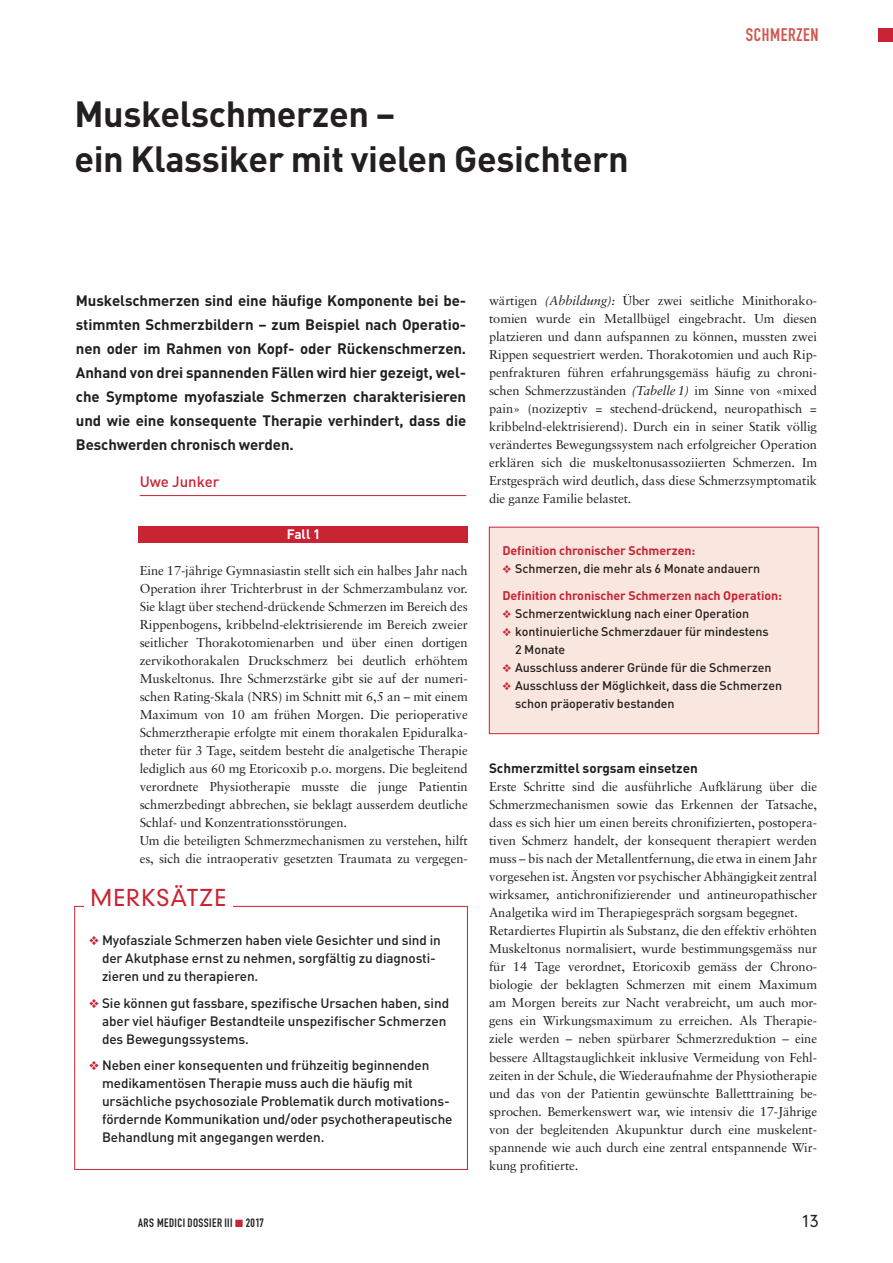
<style>
.page{position:relative;width:893px;height:1263px;background:#fff}
.page>*{position:absolute;margin:0;border:0;box-sizing:border-box;transform-origin:0 0}
.t1{font:700 36px/45px "DIN";letter-spacing:-.01em;color:#231f20}
.t2{font:300 22.5px "DIN Neuzeit Grotesk";letter-spacing:.05em;color:#c82434}
.t3{font:18px "DIN Engschrift";letter-spacing:.035em;color:#d1574e}
.t4{font:300 16.5px "DIN Neuzeit Grotesk";color:#231f20}
.t5{font:700 15px/24px "DIN";letter-spacing:-.005em;color:#231f20;text-align:justify}
.t6{font:500 15px "DIN";color:#c82434}
.t7{font:500 13.5px/18px "DIN";letter-spacing:-.005em;color:#231f20}
.t8{font:700 13.5px "DIN";color:#231f20}
.t9{font:700 13.5px "DIN";color:#fff}
.t10{font:12.9px/18px "Sabon";letter-spacing:-.005em;color:#231f20}
.t11{font:500 12.45px/18px "DIN";letter-spacing:-.005em;color:#231f20}
.t12{font:700 12.45px/26.5px "DIN";letter-spacing:-.005em;color:#c82434}
.t13{font:12px "DIN Engschrift";letter-spacing:.035em;color:#231f20}
.s1{color:#c82434}
.s2{font-style:italic}
.s3{font-weight:500;color:#231f20}
</style>
<div class="page">
<div style="left:878px;top:28px;width:15px;height:14px;background:#c82434"></div>
<div style="left:138px;top:527px;width:330px;height:16px;background:#c82434"></div>
<hr style="left:140px;top:495px;width:326px;height:1px;background:#c82434">
<div style="left:74px;top:906px;width:394px;height:264px;border:1px solid #c82434"></div>
<div style="left:84px;top:885px;width:149px;height:27px;background:#fff"></div>
<div style="left:490px;top:527px;width:328px;height:206px;background:#f8e6df"></div>
<div style="left:489px;top:527px;width:330px;height:207px;border:1px solid #c82434"></div>
<h1 class="t1" style="left:74px;top:92px;width:556px">Muskelschmerzen –<br>ein Klassiker mit vielen Gesichtern</h1>
<h3 class="t3" style="left:746px;top:28px;width:74px">SCHMERZEN</h3>
<p class="t5" style="left:76px;top:288px;width:392px">Muskelschmerzen sind eine häufige Komponente bei be&shy;stimmten Schmerzbildern – zum Beispiel nach Operatio&shy;nen oder im Rahmen von Kopf- oder Rückenschmerzen.<br>Anhand von drei spannenden Fällen wird hier gezeigt, wel&shy;che Symptome myofasziale Schmerzen charakterisieren und wie eine konsequente Therapie verhindert, dass die Beschwerden chronisch werden.</p>
<p class="t6" style="left:140px;top:473px;width:81px">Uwe Junker</p>
<p class="t9" style="left:287px;top:527px;width:35px">Fall 1</p>
<p class="t10" style="left:140px;top:563px;width:330px">Eine 17-jährige Gymnasiastin stellt sich ein halbes Jahr nach Operation ihrer Trichterbrust in der Schmerzambulanz vor.<br>Sie klagt über stechend-drückende Schmerzen im Bereich des Rippenbogens, kribbelnd-elektrisierende im Bereich zweier seitlicher Thorakotomienarben und über einen dortigen zervikothorakalen Druckschmerz bei deutlich erhöhtem Muskeltonus. Ihre Schmerzstärke gibt sie auf der numeri&shy;schen Rating-Skala (NRS) im Schnitt mit 6,5 an – mit einem Maximum von 10 am frühen Morgen. Die perioperative Schmerztherapie erfolgte mit einem thorakalen Epiduralka&shy;theter für 3 Tage, seitdem besteht die analgetische Therapie lediglich aus 60 mg Etoricoxib p.o. morgens. Die begleitend verordnete Physiotherapie musste die junge Patientin schmerzbedingt abbrechen, sie beklagt ausserdem deutliche Schlaf- und Konzentrationsstörungen.<br>Um die beteiligten Schmerzmechanismen zu verstehen, hilft es, sich die intraoperativ gesetzten Traumata zu vergegen-</p>
<h2 class="t2" style="left:91px;top:889px;width:137px">MERKSÄTZE</h2>
<p class="t7" style="left:102px;top:932px;width:340px;text-indent:-13px"><span class="s1">❖</span> Myofasziale Schmerzen haben viele Gesichter und sind in der Akutphase ernst zu nehmen, sorgfältig zu diagnosti&shy;zieren und zu therapieren.</p>
<p class="t7" style="left:102px;top:994px;width:349px;text-indent:-13px"><span class="s1">❖</span> Sie können gut fassbare, spezifische Ursachen haben, sind aber viel häufiger Bestandteile unspezifischer Schmerzen des Bewegungssystems.</p>
<p class="t7" style="left:102px;top:1057px;width:352px;text-indent:-13px"><span class="s1">❖</span> Neben einer konsequenten und frühzeitig beginnenden medikamentösen Therapie muss auch die häufig mit ursächliche psychosoziale Problematik durch motivations&shy;fördernde Kommunikation und/oder psychotherapeutische Behandlung mit angegangen werden.</p>
<p class="t10" style="left:489px;top:293px;width:330px;text-align:justify">wärtigen <span class="s2">(Abbildung):</span> Über zwei seitliche Minithorako&shy;tomien wurde ein Metallbügel eingebracht. Um diesen platzieren und dann aufspannen zu können, mussten zwei Rippen sequestriert werden. Thorakotomien und auch Rip&shy;penfrakturen führen erfahrungsgemäss häufig zu chroni&shy;schen Schmerzzuständen <span class="s2">(Tabelle 1)</span> im Sinne von «mixed pain» (nozizeptiv = stechend-drückend, neuropathisch = kribbelnd-elektrisierend). Durch ein in seiner Statik völlig verändertes Bewegungssystem nach erfolgreicher Operation erklären sich die muskeltonusassoziierten Schmerzen. Im Erstgespräch wird deutlich, dass diese Schmerzsymptomatik die ganze Familie belastet.</p>
<p class="t12" style="left:502px;top:538px;width:194px">Definition chronischer Schmerzen:</p>
<p class="t12" style="left:502px;top:556px;width:281px">❖ <span class="s3">Schmerzen, die mehr als 6 Monate andauern<br></span>Definition chronischer Schmerzen nach Operation:</p>
<p class="t11" style="left:502px;top:604px;width:248px"><span class="s1">❖</span> Schmerzentwicklung nach einer Operation</p>
<p class="t11" style="left:515px;top:622px;width:255px;text-indent:-13px"><span class="s1">❖</span> kontinuierliche Schmerzdauer für mindestens<br>2 Monate</p>
<p class="t11" style="left:502px;top:658px;width:271px"><span class="s1">❖</span> Ausschluss anderer Gründe für die Schmerzen</p>
<p class="t11" style="left:515px;top:676px;width:268px;text-indent:-13px"><span class="s1">❖</span> Ausschluss der Möglichkeit, dass die Schmerzen schon präoperativ bestanden</p>
<p class="t8" style="left:489px;top:761px;width:210px">Schmerzmittel sorgsam einsetzen</p>
<p class="t10" style="left:489px;top:779px;width:330px">Erste Schritte sind die ausführliche Aufklärung über die Schmerzmechanismen sowie das Erkennen der Tatsache, dass es sich hier um einen bereits chronifizierten, postopera&shy;tiven Schmerz handelt, der konsequent therapiert werden muss – bis nach der Metallentfernung, die etwa in einem Jahr vorgesehen ist. Ängsten vor psychischer Abhängigkeit zentral wirksamer, antichronifizierender und antineuropathischer Analgetika wird im Therapiegespräch sorgsam begegnet.<br>Retardiertes Flupirtin als Substanz, die den effektiv erhöhten Muskeltonus normalisiert, wurde bestimmungsgemäss nur für 14 Tage verordnet, Etoricoxib gemäss der Chrono&shy;biologie der beklagten Schmerzen mit einem Maximum am Morgen bereits zur Nacht verabreicht, um auch mor&shy;gens ein Wirkungsmaximum zu erreichen. Als Therapie&shy;ziele werden – neben spürbarer Schmerzreduktion – eine bessere Alltagstauglichkeit inklusive Vermeidung von Fehl&shy;zeiten in der Schule, die Wiederaufnahme der Physiotherapie und das von der Patientin gewünschte Balletttraining be&shy;sprochen<span class="s2">.</span> Bemerkenswert war, wie intensiv die 17-Jährige von der begleitenden Akupunktur durch eine muskelent&shy;spannende wie auch durch eine zentral entspannende Wir&shy;kung profitierte.</p>
<p class="t13" style="left:138px;top:1218px;width:127px">ARS MEDICI DOSSIER III <span class="s1">■</span> 2017</p>
<p class="t4" style="left:802px;top:1214px;width:18px">13</p>
</div>
